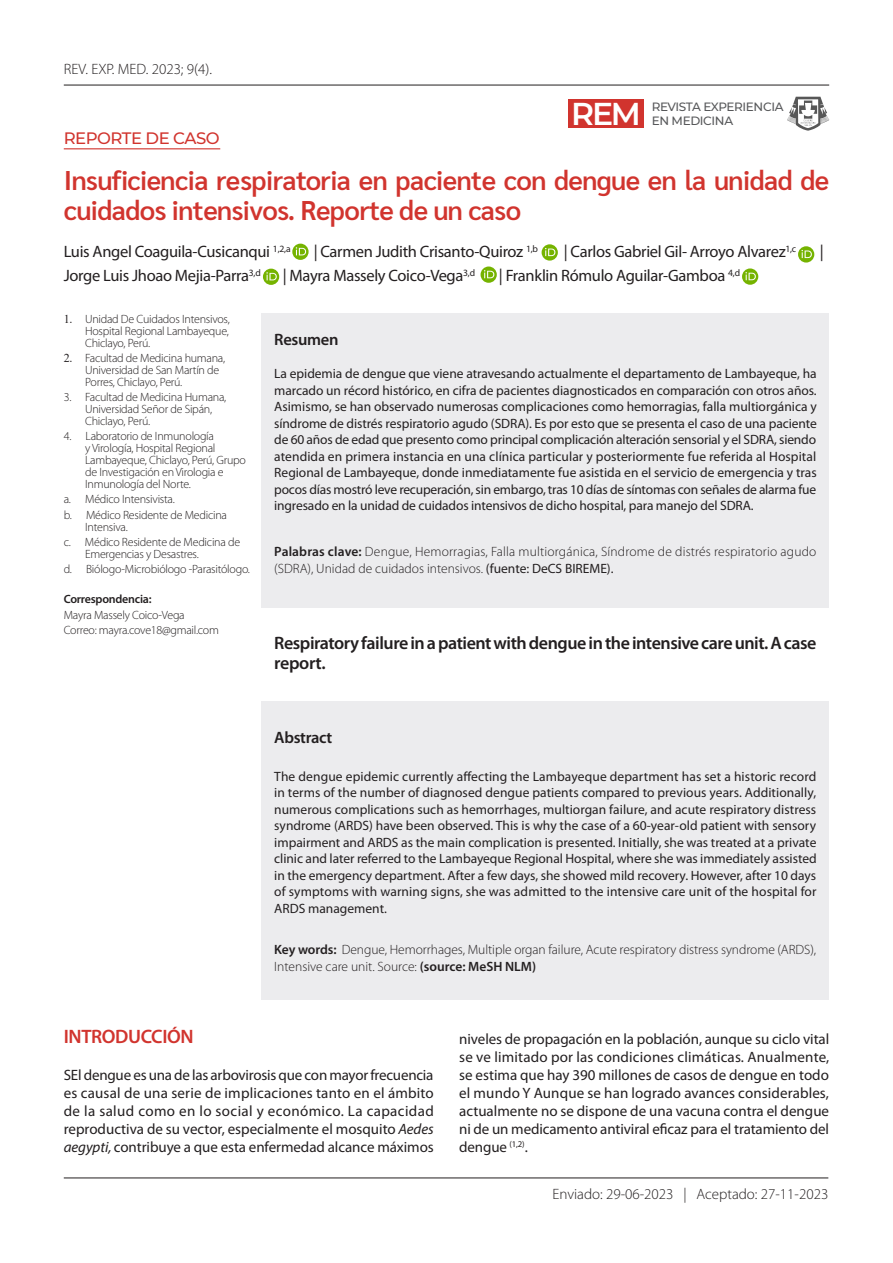
<style>
.page{position:relative;width:893px;height:1263px;background:#fff}
.page>*{position:absolute;margin:0;border:0;box-sizing:border-box;transform-origin:0 0}
.t1{font:600 31.5px "Montserrat";color:#fff}
.t2{font:600 27px/30px "Sarabun";letter-spacing:-.02em;color:#d1342e}
.titulos{font:600 19.5px "Myriad Pro";letter-spacing:-.02em;color:#d1342e}
.texto_myriam_pro{font:600 18px/19.5px "Myriad Pro";letter-spacing:-.025em;color:#231f20}
.t3{font:16.5px "Myriad Pro";letter-spacing:-.02em;color:#231f20}
.texto_myriam_pro-2{font:600 16.5px "Myriad Pro";letter-spacing:-.02em;color:#231f20}
.t4{font:500 16.5px "Montserrat";letter-spacing:-.03em;color:#d1342e}
.parrafo_final{font:15px/18px "Myriad Pro";letter-spacing:-.005em;color:#231f20;text-align:justify}
.t5{font:300 15px "Myriad Pro";color:#231f20}
.texto_myriam_pro-3{font:13.5px/16.5px "Myriad Pro";letter-spacing:-.005em;color:#231f20;text-align:justify}
.texto_myriam_pro-4{font:300 13.5px/16.5px "Myriad Pro";color:#231f20}
.List_Paragraph{font:300 12px/12px "Myriad Pro";letter-spacing:-.02em;color:#231f20}
.t6{font:500 12px/13.5px "Montserrat";letter-spacing:-.03em;color:#57585a}
.List_Paragraph-2{font:600 12px "Myriad Pro";letter-spacing:-.02em;color:#231f20}
.s1{font-family:"Times New Roman";font-weight:400}
.s2{font-weight:600}
.s3{font-weight:400}
.s4{font-style:italic}
</style>
<div class="page">
<div style="left:568px;top:99px;width:76px;height:29px;background:#d1342e"></div>
<hr style="left:64px;top:85px;width:765px;height:1px;background:#231f20">
<hr style="left:64px;top:1177px;width:764px;height:1px;background:#231f20">
<svg style="left:787px;top:97px;width:42px;height:34px"></svg>
<svg style="left:292px;top:244px;width:17px;height:16px"></svg>
<svg style="left:296px;top:247px;width:10px;height:8px"></svg>
<svg style="left:542px;top:244px;width:16px;height:17px"></svg>
<svg style="left:545px;top:248px;width:10px;height:8px"></svg>
<svg style="left:481px;top:266px;width:16px;height:17px"></svg>
<svg style="left:484px;top:270px;width:10px;height:8px"></svg>
<div style="left:261px;top:314px;width:568px;height:294px;background:#ececee"></div>
<hr style="left:64px;top:148px;width:156px;height:1px;background:#d1342e">
<div style="left:261px;top:702px;width:568px;height:298px;background:#ececee"></div>
<svg style="left:263px;top:269px;width:16px;height:16px"></svg>
<svg style="left:266px;top:272px;width:11px;height:8px"></svg>
<svg style="left:742px;top:268px;width:16px;height:17px"></svg>
<svg style="left:745px;top:272px;width:11px;height:8px"></svg>
<svg style="left:798px;top:246px;width:16px;height:17px"></svg>
<svg style="left:801px;top:250px;width:11px;height:8px"></svg>
<p class="t5" style="left:64px;top:61px;width:150px">REV. EXP. MED. 2023; 9(4).</p>
<p class="t4" style="left:64px;top:127px;width:157px">REPORTE DE CASO</p>
<h1 class="t1" style="left:571px;top:91px;width:71px">REM</h1>
<p class="t6" style="left:652px;top:100px;width:133px">REVISTA EXPERIENCIA<br>EN MEDICINA</p>
<p class="t2" style="left:64px;top:166px;width:767px">Insuficiencia respiratoria en paciente con dengue en la unidad de cuidados intensivos. Reporte de un caso</p>
<p class="t3" style="left:64px;top:242px;width:228px">Luis Angel Coaguila-Cusicanqui <sup>1,2,a</sup></p>
<p class="t3" style="left:314px;top:242px;width:226px">| Carmen Judith Crisanto-Quiroz <sup>1,b</sup></p>
<p class="t3" style="left:564px;top:242px;width:234px">| Carlos Gabriel Gil- Arroyo Alvarez<sup>1,c</sup></p>
<p class="t3" style="left:820px;top:242px;width:5px">|</p>
<p class="t3" style="left:64px;top:266px;width:199px">Jorge Luis Jhoao Mejia-Parra<sup>3,d</sup></p>
<p class="t3" style="left:283px;top:266px;width:194px">| Mayra Massely Coico-Vega<sup>3,d</sup></p>
<p class="t3" style="left:499px;top:266px;width:243px">| Franklin Rómulo Aguilar-Gamboa <sup>4,d</sup></p>
<p class="List_Paragraph" style="left:85px;top:313px;width:146px;text-align:justify;text-indent:-21px"><span class="s1">1.</span> Unidad De Cuidados Intensivos, Hospital Regional Lambayeque, Chiclayo, Perú.</p>
<p class="List_Paragraph" style="left:85px;top:352px;width:142px;text-indent:-21px"><span class="s1">2.</span> Facultad de Medicina humana,<br>Universidad de San Martín de<br>Porres, Chiclayo, Perú.</p>
<p class="List_Paragraph" style="left:85px;top:391px;width:143px;text-indent:-21px">3. Facultad de Medicina Humana,<br>Universidad Señor de Sipán,<br>Chiclayo, Perú.</p>
<p class="List_Paragraph" style="left:85px;top:430px;width:162px;text-indent:-21px">4. Laboratorio de Inmunología<br>y Virología, Hospital Regional<br>Lambayeque, Chiclayo, Perú, Grupo de Investigación en Virologia e<br>Inmunología del Norte.</p>
<p class="List_Paragraph" style="left:64px;top:494px;width:113px">a. Médico Intensivista.</p>
<p class="List_Paragraph" style="left:85px;top:509px;width:144px;text-indent:-21px">b. Médico Residente de Medicina<br>Intensiva.</p>
<p class="List_Paragraph" style="left:85px;top:536px;width:157px;text-indent:-21px">c. Médico Residente de Medicina de<br>Emergencias y Desastres.</p>
<p class="List_Paragraph" style="left:64px;top:563px;width:188px">d. Biólogo-Microbiólogo -Parasitólogo.</p>
<p class="List_Paragraph-2" style="left:64px;top:592px;width:89px">Correspondencia:</p>
<p class="List_Paragraph" style="left:64px;top:609px;width:122px">Mayra Massely Coico-Vega</p>
<p class="List_Paragraph" style="left:64px;top:624px;width:157px">Correo: mayra.cove18@gmail.com</p>
<p class="texto_myriam_pro-2" style="left:274px;top:329px;width:66px">Resumen</p>
<p class="texto_myriam_pro-3" style="left:274px;top:365px;width:544px">La epidemia de dengue que viene atravesando actualmente el departamento de Lambayeque, ha marcado un récord histórico, en cifra de pacientes diagnosticados en comparación con otros años.<br>Asimismo, se han observado numerosas complicaciones como hemorragias, falla multiorgánica y síndrome de distrés respiratorio agudo (SDRA). Es por esto que se presenta el caso de una paciente de 60 años de edad que presento como principal complicación alteración sensorial y el SDRA, siendo atendida en primera instancia en una clínica particular y posteriormente fue referida al Hospital Regional de Lambayeque, donde inmediatamente fue asistida en el servicio de emergencia y tras pocos días mostró leve recuperación, sin embargo, tras 10 días de síntomas con señales de alarma fue ingresado en la unidad de cuidados intensivos de dicho hospital, para manejo del SDRA.</p>
<p class="texto_myriam_pro-4" style="left:274px;top:544px;width:544px"><span class="s2">Palabras clave:</span> Dengue, Hemorragias, Falla multiorgánica, Síndrome de distrés respiratorio agudo (SDRA), Unidad de cuidados intensivos. <span class="s3">(fuente: DeCS BIREME).</span></p>
<p class="texto_myriam_pro" style="left:274px;top:633px;width:544px">Respiratory failure in a patient with dengue in the intensive care unit. A case report.</p>
<p class="texto_myriam_pro-2" style="left:274px;top:727px;width:59px">Abstract</p>
<p class="texto_myriam_pro-3" style="left:274px;top:767px;width:544px">The dengue epidemic currently affecting the Lambayeque department has set a historic record in terms of the number of diagnosed dengue patients compared to previous years. Additionally, numerous complications such as hemorrhages, multiorgan failure, and acute respiratory distress syndrome (ARDS) have been observed. This is why the case of a 60-year-old patient with sensory impairment and ARDS as the main complication is presented. Initially, she was treated at a private clinic and later referred to the Lambayeque Regional Hospital, where she was immediately assisted in the emergency department. After a few days, she showed mild recovery. However, after 10 days of symptoms with warning signs, she was admitted to the intensive care unit of the hospital for ARDS management.</p>
<p class="texto_myriam_pro-4" style="left:274px;top:941px;width:543px"><span class="s2">Key words:</span> Dengue, Hemorrhages, Multiple organ failure, Acute respiratory distress syndrome (ARDS),<br>Intensive care unit. Source: <span class="s2">(source: MeSH NLM)</span></p>
<p class="titulos" style="left:64px;top:1024px;width:131px">INTRODUCCIÓN</p>
<p class="parrafo_final" style="left:64px;top:1066px;width:372px">SEl dengue es una de las arbovirosis que con mayor frecuencia es causal de una serie de implicaciones tanto en el ámbito de la salud como en lo social y económico. La capacidad reproductiva de su vector, especialmente el mosquito <span class="s4">Aedes aegypti,</span> contribuye a que esta enfermedad alcance máximos</p>
<p class="parrafo_final" style="left:459px;top:1030px;width:372px">niveles de propagación en la población, aunque su ciclo vital se ve limitado por las condiciones climáticas. Anualmente, se estima que hay 390 millones de casos de dengue en todo el mundo Y Aunque se han logrado avances considerables, actualmente no se dispone de una vacuna contra el dengue ni de un medicamento antiviral eficaz para el tratamiento del dengue <sup>(1,2)</sup>.</p>
<p class="t5" style="left:552px;top:1185px;width:277px">Enviado: 29-06-2023 | Aceptado: 27-11-2023</p>
</div>
